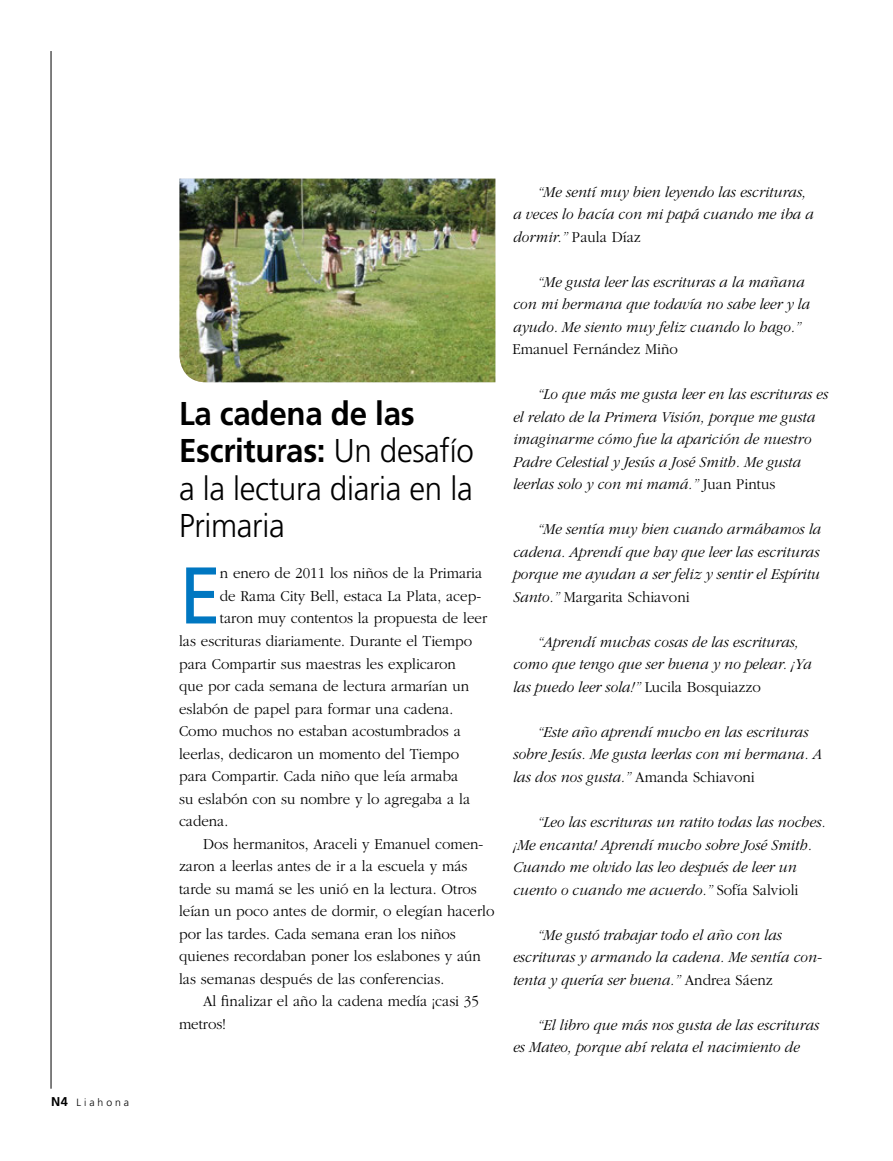
<style>
.page{position:relative;width:893px;height:1161px;background:#fff}
.page>*{position:absolute;margin:0;border:0;box-sizing:border-box;transform-origin:0 0}
.t1{font:80.25px "Frutiger";color:#0077c1;scale:.95 1}
.t2{font:300 33px/37.5px "Frutiger";letter-spacing:-.01em;color:#000;scale:.95 1}
.t3{font:italic 300 15.75px/22.5px "Garamond";color:#000;scale:.95 1}
.t4{font:300 15.75px "Garamond";color:#000;scale:.95 1}
.t5{font:300 10.5px "Frutiger";letter-spacing:.28em;color:#000}
.s1{font-weight:700;font-size:12.75px}
.s2{font-weight:700}
.s3{font-style:normal}
</style>
<div class="page">
<hr style="left:51px;top:51px;width:1px;height:1038px;background:#000">
<img style="left:179px;top:179px;width:316px;height:203px">
<p class="t5" style="left:51px;top:1096px;width:80px"><span class="s1">N4</span> Liahona</p>
<h2 class="t2" style="left:179px;top:395px;width:312px"><span class="s2">La cadena de las<br>Escrituras:</span> Un desafío a la lectura diaria en la<br>Primaria</h2>
<h1 class="t1" style="left:179px;top:548px;width:46px">E</h1>
<p class="t4" style="left:220px;top:565px;width:278px">n enero de 2011 los niños de la Primaria</p>
<p class="t4" style="left:220px;top:587px;width:276px">de Rama City Bell, estaca La Plata, acep-</p>
<p class="t4" style="left:220px;top:610px;width:283px">taron muy contentos la propuesta de leer</p>
<p class="t4" style="left:179px;top:632px;width:310px">las escrituras diariamente. Durante el Tiempo</p>
<p class="t4" style="left:179px;top:655px;width:293px">para Compartir sus maestras les explicaron</p>
<p class="t4" style="left:179px;top:677px;width:307px">que por cada semana de lectura armarían un</p>
<p class="t4" style="left:179px;top:700px;width:290px">eslabón de papel para formar una cadena.</p>
<p class="t4" style="left:179px;top:722px;width:298px">Como muchos no estaban acostumbrados a</p>
<p class="t4" style="left:179px;top:745px;width:296px">leerlas, dedicaron un momento del Tiempo</p>
<p class="t4" style="left:179px;top:767px;width:296px">para Compartir. Cada niño que leía armaba</p>
<p class="t4" style="left:179px;top:790px;width:308px">su eslabón con su nombre y lo agregaba a la</p>
<p class="t4" style="left:179px;top:812px;width:53px">cadena.</p>
<p class="t4" style="left:203px;top:835px;width:297px">Dos hermanitos, Araceli y Emanuel comen-</p>
<p class="t4" style="left:179px;top:857px;width:305px">zaron a leerlas antes de ir a la escuela y más</p>
<p class="t4" style="left:179px;top:880px;width:315px">tarde su mamá se les unió en la lectura. Otros</p>
<p class="t4" style="left:179px;top:902px;width:334px">leían un poco antes de dormir, o elegían hacerlo</p>
<p class="t4" style="left:179px;top:925px;width:293px">por las tardes. Cada semana eran los niños</p>
<p class="t4" style="left:179px;top:947px;width:319px">quienes recordaban poner los eslabones y aún</p>
<p class="t4" style="left:179px;top:970px;width:281px">las semanas después de las conferencias.</p>
<p class="t4" style="left:203px;top:992px;width:292px">Al finalizar el año la cadena medía ¡casi 35</p>
<p class="t4" style="left:179px;top:1015px;width:51px">metros!</p>
<p class="t3" style="left:512px;top:181px;width:318px;text-indent:24px">“Me sentí muy bien leyendo las escrituras, a veces lo hacía con mi papá cuando me iba a dormir.” <span class="s3">Paula Díaz</span></p>
<p class="t3" style="left:512px;top:271px;width:314px;text-indent:24px">“Me gusta leer las escrituras a la mañana con mi hermana que todavía no sabe leer y la ayudo. Me siento muy feliz cuando lo hago.”</p>
<p class="t4" style="left:512px;top:341px;width:176px">Emanuel Fernández Miño</p>
<p class="t3" style="left:512px;top:383px;width:333px;text-indent:24px">“Lo que más me gusta leer en las escrituras es el relato de la Primera Visión, porque me gusta imaginarme cómo fue la aparición de nuestro Padre Celestial y Jesús a José Smith. Me gusta leerlas solo y con mi mamá.” <span class="s3">Juan Pintus</span></p>
<p class="t3" style="left:512px;top:518px;width:326px;text-align:justify;text-indent:24px">“Me sentía muy bien cuando armábamos la cadena. Aprendí que hay que leer las escrituras porque me ayudan a ser feliz y sentir el Espíritu Santo.” <span class="s3">Margarita Schiavoni</span></p>
<p class="t3" style="left:512px;top:631px;width:316px;text-indent:24px">“Aprendí muchas cosas de las escrituras, como que tengo que ser buena y no pelear. ¡Ya las puedo leer sola!” <span class="s3">Lucila Bosquiazzo</span></p>
<p class="t3" style="left:512px;top:721px;width:327px;text-indent:24px">“Este año aprendí mucho en las escrituras sobre Jesús. Me gusta leerlas con mi hermana. A las dos nos gusta.” <span class="s3">Amanda Schiavoni</span></p>
<p class="t3" style="left:512px;top:811px;width:331px;text-indent:24px">“Leo las escrituras un ratito todas las noches. ¡Me encanta! Aprendí mucho sobre José Smith.<br>Cuando me olvido las leo después de leer un cuento o cuando me acuerdo.” <span class="s3">Sofía Salvioli</span></p>
<p class="t3" style="left:512px;top:923px;width:327px;text-indent:24px">“Me gustó trabajar todo el año con las escrituras y armando la cadena. Me sentía con&shy;tenta y quería ser buena.” <span class="s3">Andrea Sáenz</span></p>
<p class="t3" style="left:512px;top:1013px;width:324px;text-indent:24px">“El libro que más nos gusta de las escrituras es Mateo, porque ahí relata el nacimiento de</p>
</div>
